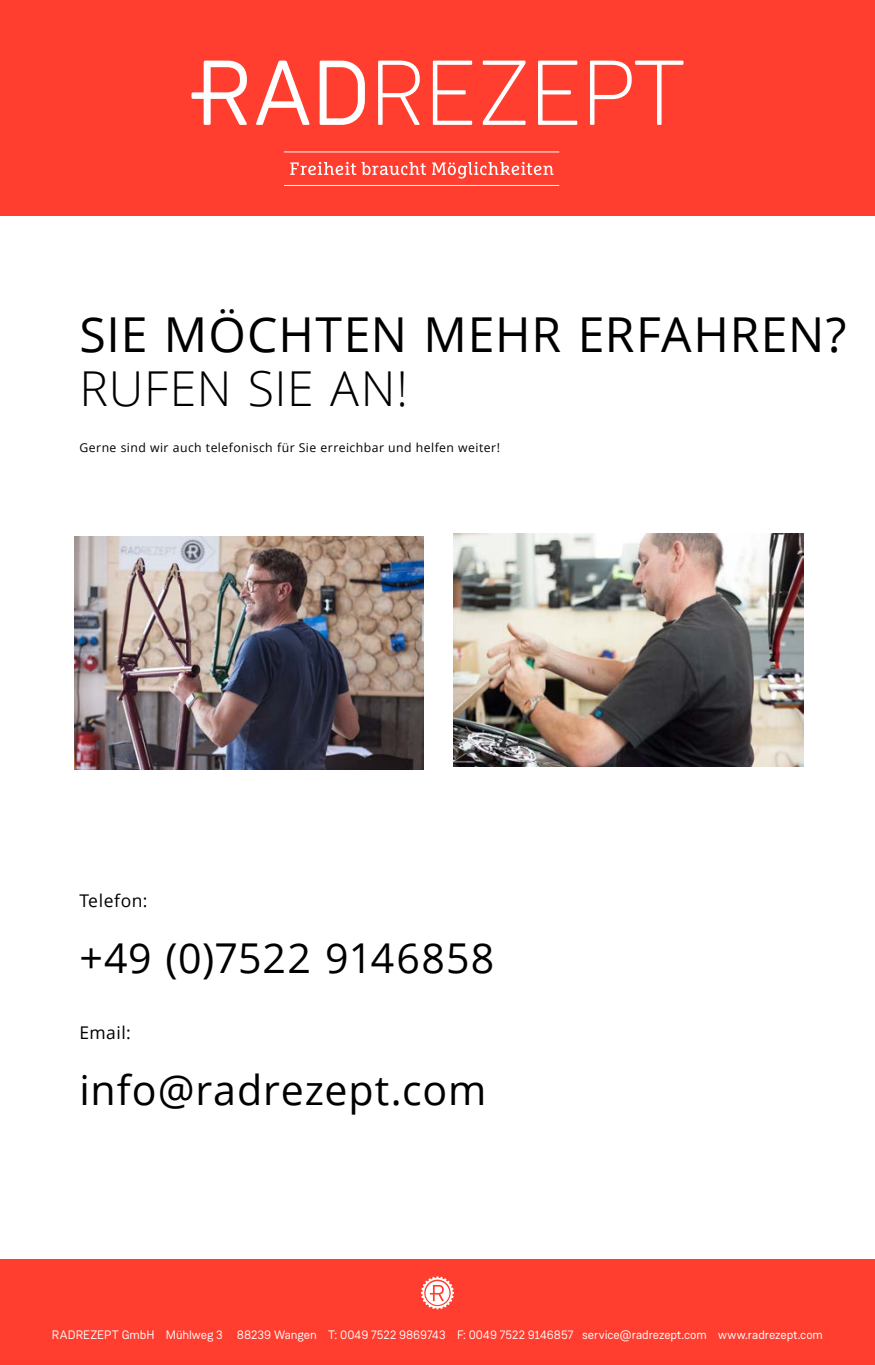
<style>
.page{position:relative;width:875px;height:1365px;background:#fff}
.page>*{position:absolute;margin:0;border:0;box-sizing:border-box;transform-origin:0 0}
.t1{font:48.12px "Open Sans";letter-spacing:.02em;color:#000}
.t2{font:300 48.12px "Open Sans";letter-spacing:.015em;color:#000}
.t3{font:41.12px "Open Sans";letter-spacing:.02em;color:#000}
.t4{font:17.5px "Open Sans";letter-spacing:.03em;color:#000}
.t5{font:12.25px "Weissenhof Grotesk";color:#fff}
.t6{font:12.25px "Open Sans";letter-spacing:.035em;color:#000}
</style>
<div class="page">
<div style="left:0;top:0;width:875px;height:216px;background:#ff3e2f"></div>
<svg style="left:191px;top:61px;width:493px;height:64px"></svg>
<svg style="left:290px;top:162px;width:264px;height:17px"></svg>
<hr style="left:284px;top:151px;width:275px;height:1px;background:#fff">
<hr style="left:284px;top:185px;width:275px;height:1px;background:#fff">
<div style="left:0;top:1259px;width:875px;height:105px;background:#ff3e2f"></div>
<svg style="left:421px;top:1276px;width:33px;height:33px"></svg>
<img style="left:74px;top:536px;width:350px;height:233px">
<img style="left:454px;top:533px;width:350px;height:233px">
<h1 class="t1" style="left:79px;top:302px;width:769px">SIE MÖCHTEN MEHR ERFAHREN?</h1>
<h1 class="t2" style="left:79px;top:356px;width:330px">RUFEN SIE AN!</h1>
<p class="t6" style="left:79px;top:439px;width:422px">Gerne sind wir auch telefonisch für Sie erreichbar und helfen weiter!</p>
<h3 class="t4" style="left:79px;top:888px;width:70px">Telefon:</h3>
<h2 class="t3" style="left:79px;top:929px;width:417px">+49 (0)7522 9146858</h2>
<h3 class="t4" style="left:79px;top:1020px;width:53px">Email:</h3>
<h2 class="t3" style="left:79px;top:1061px;width:409px">info@radrezept.com</h2>
<p class="t5" style="left:52px;top:1327px;width:773px">RADREZEPT GmbH Mühlweg 3 88239 Wangen T: 0049 7522 9869743 F: 0049 7522 9146857 service@radrezept.com www.radrezept.com</p>
</div>
